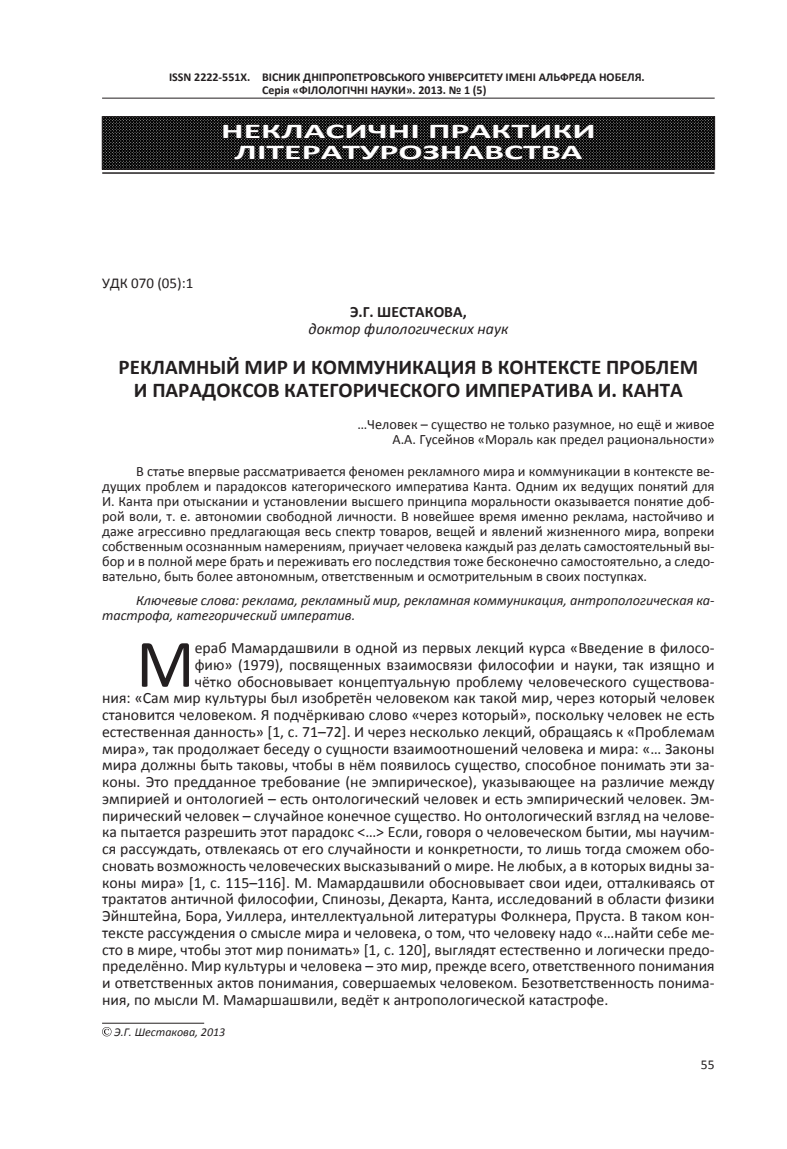
<style>
.page{position:relative;width:787px;height:1149px;background:#fff}
.page>*{position:absolute;margin:0;border:0;box-sizing:border-box;transform-origin:0 0}
.Буквица{font:68.55px "Calibri";color:#231f20}
.Название_статьи{font:700 21px "Calibri";color:#231f20}
.Рубрика{font:700 21px/21px "Calibri";color:#fff;text-align:center;scale:1.7 1}
.Буквица-2{font:15.75px "Calibri";color:#231f20}
.место_работ{font:italic 15.75px "Calibri";color:#231f20}
.автор{font:700 15.75px "Calibri";color:#231f20}
.УДК{font:15px "Calibri";color:#231f20}
.анотация{font:14.25px/15px "Calibri";color:#231f20;text-align:justify}
.ключ_слова{font:italic 14.25px/15px "Calibri";color:#231f20}
.t1{font:13.5px "Calibri";color:#231f20}
.t2{font:700 12px/12.8px "Calibri";color:#231f20}
.знак_охрани{font:italic 12px "Calibri";color:#231f20}
</style>
<div class="page">
<hr style="left:102px;top:98px;width:612px;height:1px;background:#231f20">
<hr style="left:102px;top:1022px;width:102px;height:1px;background:#231f20">
<svg style="left:102px;top:1027px;width:9px;height:9px"></svg>
<img style="left:104px;top:119px;width:608px;height:48px">
<div style="left:102px;top:117px;width:612px;height:52px;border:1px solid #231f20"></div>
<hr style="left:102px;top:172px;width:612px;height:2px;background:#231f20">
<svg style="left:223px;top:118px;width:371px;height:42px;background:#1f1e1f"></svg>
<p class="t2" style="left:262px;top:71px;width:384px;text-indent:-93px">ISSN 2222-551Х. ВІСНИК ДНІПРОПЕТРОВСЬКОГО УНІВЕРСИТЕТУ ІМЕНІ АЛЬФРЕДА НОБЕЛЯ.<br>Серія «ФІЛОЛОГІЧНІ НАУКИ». 2013. № 1 (5)</p>
<p class="Рубрика" style="left:221px;top:121px;width:222px">НЕКЛАСИЧНІ ПРАКТИКИ<br>ЛІТЕРАТУРОЗНАВСТВА</p>
<p class="УДК" style="left:102px;top:273px;width:93px">УДК 070 (05):1</p>
<p class="автор" style="left:350px;top:302px;width:118px">Э.Г. ШЕСТАКОВА,</p>
<p class="место_работ" style="left:308px;top:318px;width:201px">доктор филологических наук</p>
<p class="Название_статьи" style="left:119px;top:353px;width:581px">РЕКЛАМНЫЙ МИР И КОММУНИКАЦИЯ В КОНТЕКСТЕ ПРОБЛЕМ</p>
<p class="Название_статьи" style="left:134px;top:377px;width:550px">И ПАРАДОКСОВ КАТЕГОРИЧЕСКОГО ИМПЕРАТИВА И. КАНТА</p>
<p class="анотация" style="left:357px;top:417px;width:359px">…Человек – существо не только разумное, но ещё и живое</p>
<p class="анотация" style="left:392px;top:432px;width:324px">А.А. Гусейнов «Мораль как предел рациональности»</p>
<p class="анотация" style="left:102px;top:463px;width:614px;text-indent:34px">В статье впервые рассматривается феномен рекламного мира и коммуникации в контексте ве&shy;дущих проблем и парадоксов категорического императива Канта. Одним их ведущих понятий для И. Канта при отыскании и установлении высшего принципа моральности оказывается понятие доб&shy;рой воли, т. е. автономии свободной личности. В новейшее время именно реклама, настойчиво и даже агрессивно предлагающая весь спектр товаров, вещей и явлений жизненного мира, вопреки собственным осознанным намерениям, приучает человека каждый раз делать самостоятельный вы&shy;бор и в полной мере брать и переживать его последствия тоже бесконечно самостоятельно, а следо&shy;вательно, быть более автономным, ответственным и осмотрительным в своих поступках.</p>
<p class="ключ_слова" style="left:102px;top:591px;width:614px;text-indent:34px">Ключевые слова: реклама, рекламный мир, рекламная коммуникация, антропологическая ка&shy;тастрофа, категорический императив.</p>
<p class="Буквица" style="left:136px;top:620px;width:60px">М</p>
<p class="Буквица-2" style="left:195px;top:637px;width:521px">ераб Мамардашвили в одной из первых лекций курса «Введение в филосо-</p>
<p class="Буквица-2" style="left:195px;top:654px;width:521px">фию» (1979), посвященных взаимосвязи философии и науки, так изящно и</p>
<p class="Буквица-2" style="left:195px;top:671px;width:521px">чётко обосновывает концептуальную проблему человеческого существова-</p>
<p class="Буквица-2" style="left:102px;top:688px;width:614px">ния: «Сам мир культуры был изобретён человеком как такой мир, через который человек</p>
<p class="Буквица-2" style="left:102px;top:704px;width:614px">становится человеком. Я подчёркиваю слово «через который», поскольку человек не есть</p>
<p class="Буквица-2" style="left:102px;top:721px;width:614px">естественная данность» [1, с. 71–72]. И через несколько лекций, обращаясь к «Проблемам</p>
<p class="Буквица-2" style="left:102px;top:738px;width:614px">мира», так продолжает беседу о сущности взаимоотношений человека и мира: «… Законы</p>
<p class="Буквица-2" style="left:102px;top:755px;width:614px">мира должны быть таковы, чтобы в нём появилось существо, способное понимать эти за-</p>
<p class="Буквица-2" style="left:102px;top:771px;width:614px">коны. Это предданное требование (не эмпирическое), указывающее на различие между</p>
<p class="Буквица-2" style="left:102px;top:788px;width:614px">эмпирией и онтологией – есть онтологический человек и есть эмпирический человек. Эм-</p>
<p class="Буквица-2" style="left:102px;top:805px;width:614px">пирический человек – случайное конечное существо. Но онтологический взгляд на челове-</p>
<p class="Буквица-2" style="left:102px;top:822px;width:614px">ка пытается разрешить этот парадокс &lt;…&gt; Если, говоря о человеческом бытии, мы научим-</p>
<p class="Буквица-2" style="left:102px;top:838px;width:614px">ся рассуждать, отвлекаясь от его случайности и конкретности, то лишь тогда сможем обо-</p>
<p class="Буквица-2" style="left:102px;top:855px;width:614px">сновать возможность человеческих высказываний о мире. Не любых, а в которых видны за-</p>
<p class="Буквица-2" style="left:102px;top:872px;width:614px">коны мира» [1, с. 115–116]. М. Мамардашвили обосновывает свои идеи, отталкиваясь от</p>
<p class="Буквица-2" style="left:102px;top:888px;width:614px">трактатов античной философии, Спинозы, Декарта, Канта, исследований в области физики</p>
<p class="Буквица-2" style="left:102px;top:905px;width:614px">Эйнштейна, Бора, Уиллера, интеллектуальной литературы Фолкнера, Пруста. В таком кон-</p>
<p class="Буквица-2" style="left:102px;top:922px;width:614px">тексте рассуждения о смысле мира и человека, о том, что человеку надо «…найти себе ме-</p>
<p class="Буквица-2" style="left:102px;top:939px;width:614px">сто в мире, чтобы этот мир понимать» [1, с. 120], выглядят естественно и логически предо-</p>
<p class="Буквица-2" style="left:102px;top:955px;width:614px">пределённо. Мир культуры и человека – это мир, прежде всего, ответственного понимания</p>
<p class="Буквица-2" style="left:102px;top:972px;width:614px">и ответственных актов понимания, совершаемых человеком. Безответственность понима-</p>
<p class="Буквица-2" style="left:102px;top:989px;width:508px">ния, по мысли М. Мамаршашвили, ведёт к антропологической катастрофе.</p>
<p class="знак_охрани" style="left:114px;top:1023px;width:112px">Э.Г. Шестакова, 2013</p>
<p class="t1" style="left:701px;top:1055px;width:15px">55</p>
</div>
